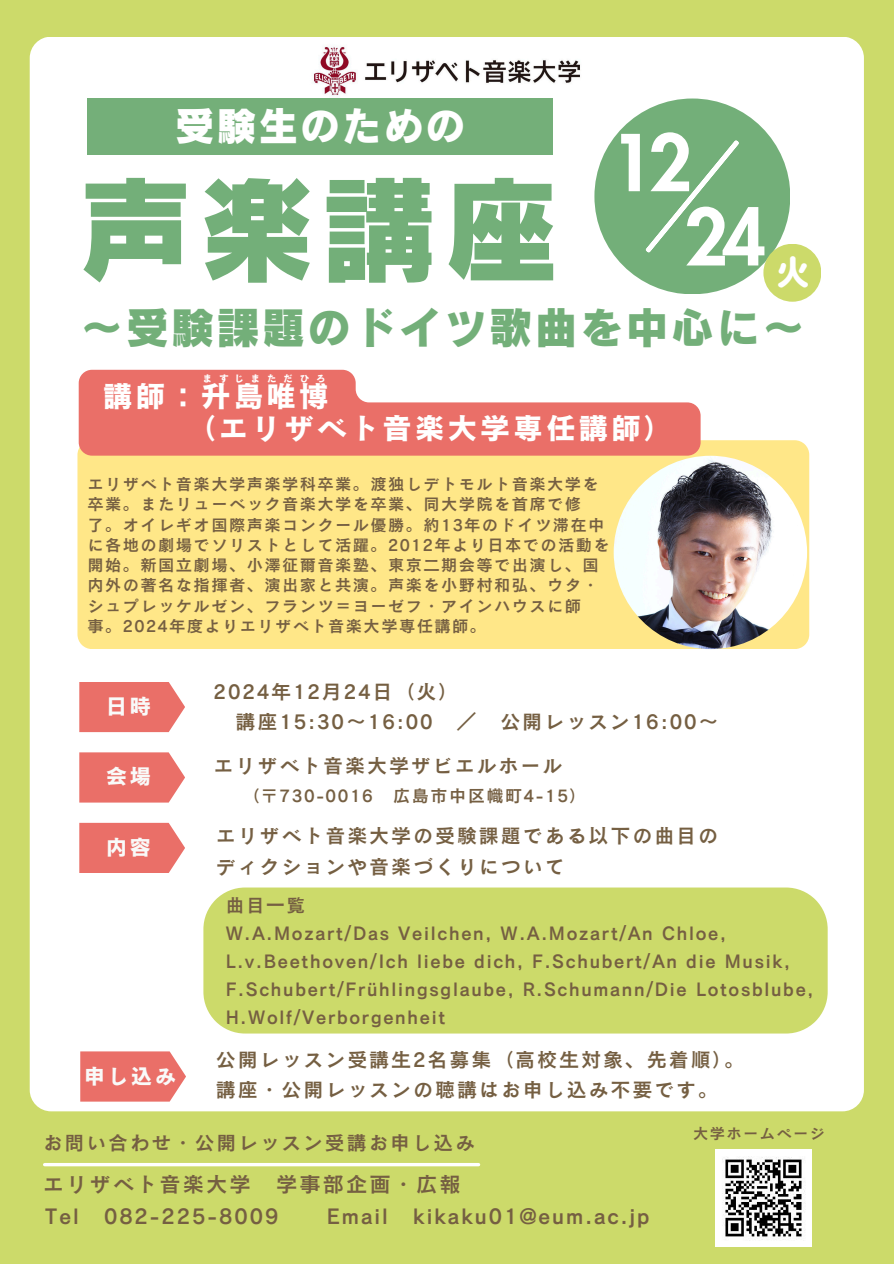
<style>
.page{position:relative;width:894px;height:1264px;background:#fff}
.page>*{position:absolute;margin:0;border:0;box-sizing:border-box;transform-origin:0 0}
.t1{font:116.4px "Canva Rodin Pro N EB";color:#73af79}
.t2{font:800 76.05px "Futura LT Pro";color:#fff}
.t3{font:43.5px "Canva Rodin Pro N EB";letter-spacing:.045em;color:#73af79}
.t4{font:40.05px "Canva Rodin Pro N EB";letter-spacing:.045em;color:#fff}
.t5{font:34.65px "Corporate Logo Rounded";color:#fff}
.t6{font:30px/32.7px "Canva Cezanne Pro N B";letter-spacing:.09em;color:#fff}
.t7{font:21.6px "Canva Cezanne Pro N B";letter-spacing:.09em;color:#f9faf9}
.t8{font:21.3px "Canva Cezanne Pro N DB";letter-spacing:.09em;color:#755f42}
.t9{font:20.1px/30.2px "Canva Cezanne Pro N DB";letter-spacing:.09em;color:#755f42}
.t10{font:19.8px "Canva Cezanne Pro N DB";letter-spacing:.09em;color:#755f42}
.t11{font:18.6px/28.2px "Canva Cezanne Pro N DB";letter-spacing:.09em;color:#755f42}
.t12{font:17.1px "Canva Cezanne Pro N DB";letter-spacing:.09em;color:#755f42}
.t13{font:16.35px/20.2px "Canva Cezanne Pro N DB";letter-spacing:.085em;color:#755f42}
.t14{font:15.3px "Canva Cezanne Pro N DB";letter-spacing:.09em;color:#755f42}
.t15{font:9.9px "Canva Cezanne Pro N B";letter-spacing:.65em;color:#fff}
</style>
<div class="page">
<div style="left:0;top:0;width:893px;height:1263px;background:#ccda6a"></div>
<div style="left:30px;top:37px;width:833px;height:1074px;background:#fff;border-radius:21px"></div>
<div style="left:594px;top:98px;width:196px;height:196px;background:#73af79;border-radius:50%"></div>
<div style="left:763px;top:244px;width:58px;height:58px;background:#ccda6a;border-radius:50%"></div>
<div style="left:77px;top:440px;width:732px;height:209px;background:#ffe788"></div>
<svg style="left:79px;top:822px;width:106px;height:51px"></svg>
<svg style="left:80px;top:1051px;width:106px;height:50px"></svg>
<svg style="left:79px;top:682px;width:106px;height:50px"></svg>
<svg style="left:645px;top:140px;width:94px;height:113px"></svg>
<svg style="left:45px;top:1163px;width:433px;height:3px"></svg>
<div style="left:87px;top:98px;width:466px;height:57px;background:#74af79"></div>
<img style="left:314px;top:46px;width:266px;height:50px">
<div style="left:203px;top:887px;width:624px;height:146px;background:#ccda6a"></div>
<svg style="left:79px;top:752px;width:106px;height:50px"></svg>
<img style="left:715px;top:1149px;width:96px;height:97px">
<svg style="left:79px;top:370px;width:621px;height:85px;fill:#ea6f68"></svg>
<img style="left:613px;top:456px;width:193px;height:193px;border-radius:50%">
<div style="left:199px;top:374px;width:130px;height:12px;background:#ea6f68"></div>
<h4 class="t4" style="left:175px;top:106px;width:292px">受験生のための</h4>
<p class="t1" style="left:77px;top:171px;width:483px">声楽講座</p>
<h5 class="t2" style="left:610px;top:128px;width:84px">12</h5>
<h4 class="t2" style="left:684px;top:203px;width:84px">24</h4>
<h1 class="t5" style="left:775px;top:256px;width:36px">火</h1>
<p class="t3" style="left:80px;top:306px;width:718px">～受験課題のドイツ歌曲を中心に～</p>
<p class="t15" style="left:202px;top:373px;width:125px">ますじまただひろ</p>
<h4 class="t6" style="left:186px;top:379px;width:489px;text-indent:-83px">講師：升島唯博<br>（エリザベト音楽大学専任講師）</h4>
<h4 class="t13" style="left:87px;top:474px;width:523px">エリザベト音楽大学声楽学科卒業。渡独しデトモルト音楽大学を卒業。またリューベック音楽大学を卒業、同大学院を首席で修<br>了。オイレギオ国際声楽コンクール優勝。約13年のドイツ滞在中に各地の劇場でソリストとして活躍。2012年より日本での活動を開始。新国立劇場、小澤征爾音楽塾、東京二期会等で出演し、国内外の著名な指揮者、演出家と共演。声楽を小野村和弘、ウタ・シュプレッケルゼン、フランツ＝ヨーゼフ・アインハウスに師<br>事。2024年度よりエリザベト音楽大学専任講師。</h4>
<h4 class="t7" style="left:106px;top:695px;width:47px">日時</h4>
<p class="t7" style="left:106px;top:765px;width:47px">会場</p>
<p class="t7" style="left:106px;top:835px;width:47px">内容</p>
<h4 class="t7" style="left:84px;top:1064px;width:94px">申し込み</h4>
<h3 class="t9" style="left:235px;top:676px;width:480px;text-indent:-22px">2024年12月 24日（火）<br>講座15:30～ 16:00 ／ 公開レッスン16:00～</h3>
<h6 class="t9" style="left:213px;top:750px;width:350px">エリザベト音楽大学ザビエルホール</h6>
<h6 class="t12" style="left:242px;top:786px;width:346px">（〒730-0016 広島市中区幟町4-15）</h6>
<h2 class="t9" style="left:216px;top:820px;width:504px">エリザベト音楽大学の受験課題である以下の曲目のディクションや音楽づくりについて</h2>
<h4 class="t11" style="left:226px;top:890px;width:589px">曲目一覧<br>W.A.Mozart/Das Veilchen, W.A.Mozart/An Chloe, L.v.Beethoven/Ich liebe dich, F.Schubert/An die Musik, F.Schubert/Frühlingsglaube, R.Schumann/Die Lotosblube, H.Wolf/Verborgenheit</h4>
<h6 class="t9" style="left:216px;top:1044px;width:530px">公開レッスン受講生2名募集（高校生対象、先着順）。講座・公開レッスンの聴講はお申し込み不要です。</h6>
<p class="t10" style="left:43px;top:1132px;width:433px">お問い合わせ・公開レッスン受講お申し込み</p>
<h4 class="t8" style="left:43px;top:1173px;width:419px">エリザベト音楽大学 学事部企画・広報</h4>
<h4 class="t8" style="left:45px;top:1204px;width:234px">Tel 082-225-8009</h4>
<h4 class="t8" style="left:327px;top:1204px;width:324px">Email kikaku01@eum.ac.jp</h4>
<h4 class="t14" style="left:693px;top:1125px;width:133px">大学ホームページ</h4>
</div>
